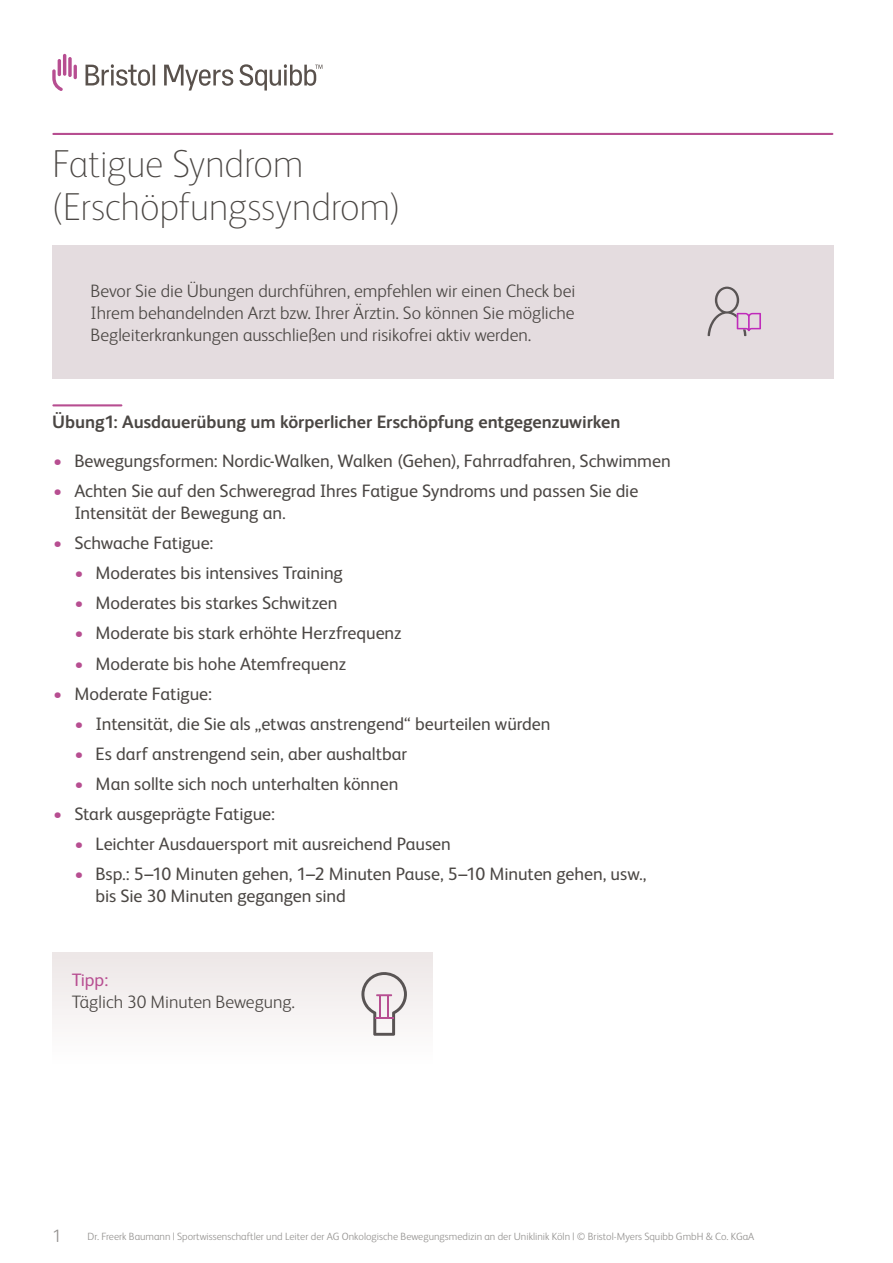
<style>
.page{position:relative;width:893px;height:1263px;background:#fff}
.page>*{position:absolute;margin:0;border:0;box-sizing:border-box;transform-origin:0 0}
.t1{font:100 39px/42.9px "BMS Humanity";letter-spacing:-.01em;color:#4b4744}
.t2{font:18px/21.6px "BMS Humanity";letter-spacing:-.005em;color:#4b4744}
.t3{font:300 18px/21.6px "BMS Humanity";color:#4b4744;text-align:justify}
.t4{font:700 18px "BMS Humanity";letter-spacing:-.005em;color:#4b4744}
.t5{font:18px "BMS Humanity";color:#b74e91}
.t6{font:300 18px "BMS Humanity";color:#949290}
.t7{font:300 10.5px "BMS Humanity";color:#949290}
.s1{color:#b74e91}
</style>
<div class="page">
<svg style="left:52px;top:54px;width:25px;height:37px"></svg>
<svg style="left:86px;top:64px;width:236px;height:27px"></svg>
<hr style="left:53px;top:404px;width:68px;height:2px;background:#b74e91">
<div style="left:52px;top:953px;width:380px;height:112px;background:#f6f3f3"></div>
<hr style="left:53px;top:133px;width:779px;height:2px;background:#b74e91">
<div style="left:52px;top:245px;width:781px;height:134px;background:#e4dcdf"></div>
<svg style="left:707px;top:287px;width:54px;height:49px"></svg>
<svg style="left:361px;top:972px;width:46px;height:64px"></svg>
<h1 class="t1" style="left:52px;top:140px;width:349px">Fatigue Syndrom (Erschöpfungssyndrom)</h1>
<p class="t3" style="left:91px;top:279px;width:486px">Bevor Sie die Übungen durchführen, empfehlen wir einen Check bei Ihrem behandelnden Arzt bzw. Ihrer Ärztin. So können Sie mögliche Begleiterkrankungen ausschließen und risikofrei aktiv werden.</p>
<p class="t4" style="left:52px;top:409px;width:570px">Übung1: Ausdauerübung um körperlicher Erschöpfung entgegenzuwirken</p>
<p class="t2" style="left:53px;top:449px;width:619px"><span class="s1">•</span> Bewegungsformen: Nordic-Walken, Walken (Gehen), Fahrradfahren, Schwimmen</p>
<p class="t2" style="left:74px;top:479px;width:565px;text-indent:-21px"><span class="s1">•</span> Achten Sie auf den Schweregrad Ihres Fatigue Syndroms und passen Sie die<br>Intensität der Bewegung an.</p>
<p class="t2" style="left:53px;top:531px;width:162px"><span class="s1">•</span> Schwache Fatigue:</p>
<p class="t2" style="left:74px;top:561px;width:270px"><span class="s1">•</span> Moderates bis intensives Training</p>
<p class="t2" style="left:74px;top:591px;width:265px"><span class="s1">•</span> Moderates bis starkes Schwitzen</p>
<p class="t2" style="left:74px;top:621px;width:329px"><span class="s1">•</span> Moderate bis stark erhöhte Herzfrequenz</p>
<p class="t2" style="left:74px;top:651px;width:273px"><span class="s1">•</span> Moderate bis hohe Atemfrequenz</p>
<p class="t2" style="left:53px;top:681px;width:160px"><span class="s1">•</span> Moderate Fatigue:</p>
<p class="t2" style="left:74px;top:711px;width:478px"><span class="s1">•</span> Intensität, die Sie als „etwas anstrengend“ beurteilen würden</p>
<p class="t2" style="left:74px;top:741px;width:334px"><span class="s1">•</span> Es darf anstrengend sein, aber aushaltbar</p>
<p class="t2" style="left:74px;top:772px;width:326px"><span class="s1">•</span> Man sollte sich noch unterhalten können</p>
<p class="t2" style="left:53px;top:802px;width:223px"><span class="s1">•</span> Stark ausgeprägte Fatigue:</p>
<p class="t2" style="left:74px;top:832px;width:378px"><span class="s1">•</span> Leichter Ausdauersport mit ausreichend Pausen</p>
<p class="t2" style="left:96px;top:862px;width:552px;text-indent:-21px"><span class="s1">•</span> Bsp.: 5–10 Minuten gehen, 1–2 Minuten Pause, 5–10 Minuten gehen, usw., bis Sie 30 Minuten gegangen sind</p>
<p class="t5" style="left:72px;top:967px;width:38px">Tipp:</p>
<p class="t3" style="left:72px;top:989px;width:225px">Täglich 30 Minuten Bewegung.</p>
<p class="t6" style="left:52px;top:1224px;width:11px">1</p>
<p class="t7" style="left:88px;top:1229px;width:668px">Dr. Freerk Baumann | Sportwissenschaftler und Leiter der AG Onkologische Bewegungsmedizin an der Uniklinik Köln | © Bristol-Myers Squibb GmbH &amp; Co. KGaA</p>
</div>
